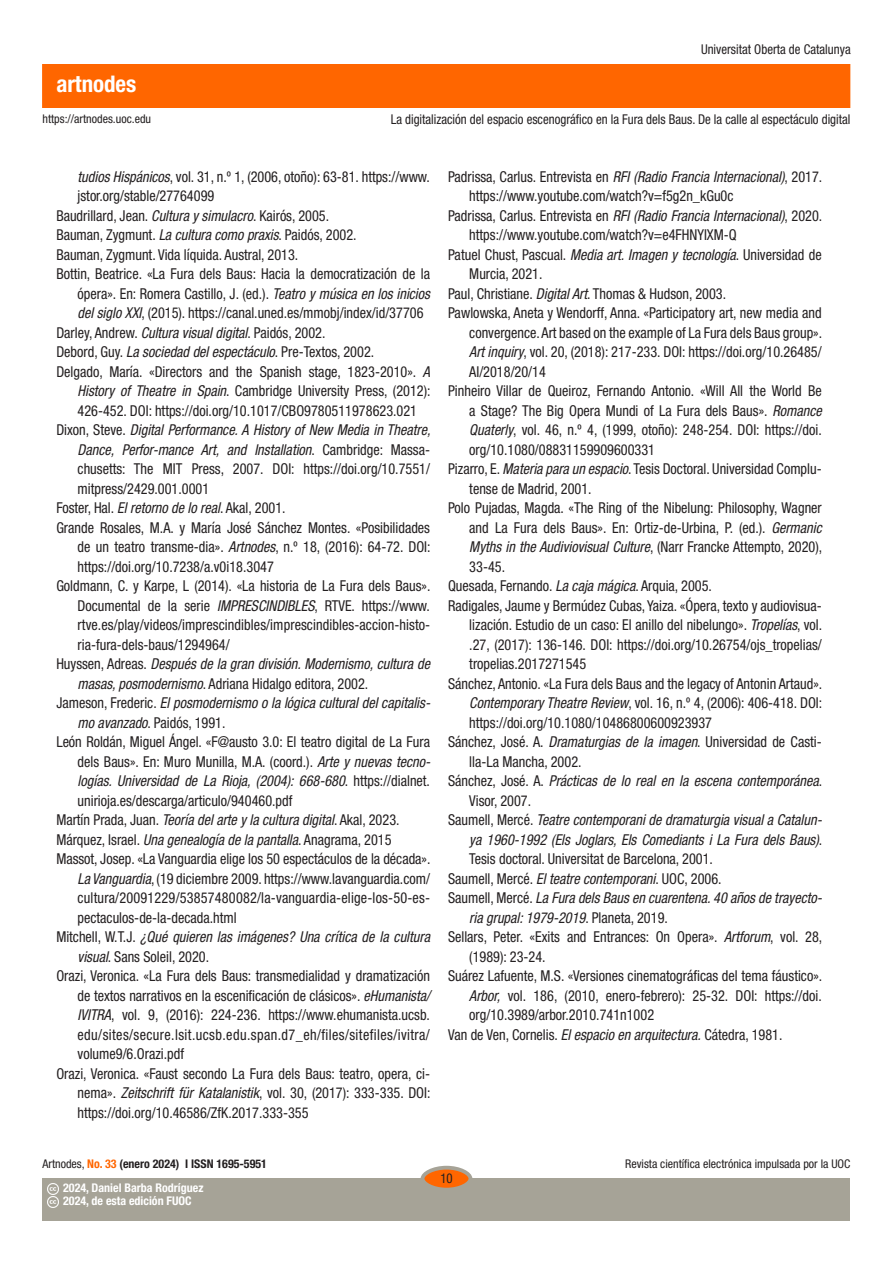
<style>
.page{position:relative;width:893px;height:1263px;background:#fff}
.page>*{position:absolute;margin:0;border:0;box-sizing:border-box;transform-origin:0 0}
.t1{font:700 condensed 22.95px "Helvetica Neue LT Std";color:#fff}
._04_biblio{font:condensed 15px/19.5px "Helvetica Neue LT Std";color:#231f20;text-align:justify;scale:.95 1}
._04_biblio-2{font:italic condensed 15px/19.5px "Helvetica Neue LT Std";color:#231f20;scale:.95 1}
.t2{font:condensed 13.5px "Helvetica Neue LT Std";color:#231f20;scale:.95 1}
.t3{font:condensed 12px "Helvetica Neue LT Std";color:#231f20}
.t4{font:700 condensed 12px/13.5px "Helvetica Neue LT Std";color:#fff}
.t5{font:700 condensed 12px "Helvetica Neue LT Std";color:#231f20}
.s1{font-style:italic}
.s2{font-style:normal}
.s3{font-weight:400}
.s4{color:#f60}
</style>
<div class="page">
<div style="left:43px;top:65px;width:807px;height:42px;background:#f60"></div>
<div style="left:43px;top:1178px;width:807px;height:42px;background:#a6a397"></div>
<div style="left:422px;top:1168px;width:48px;height:21px;background:#f60;border-radius:50%"></div>
<div style="left:421px;top:1166px;width:51px;height:25px;border:4px solid #a6a397;border-radius:50%"></div>
<svg style="left:47px;top:1183px;width:11px;height:25px"></svg>
<h1 class="t1" style="left:56px;top:69px;width:81px">artnodes</h1>
<p class="t2" style="left:701px;top:42px;width:159px">Universitat Oberta de Catalunya</p>
<p class="t3" style="left:43px;top:112px;width:110px">https://artnodes.uoc.edu</p>
<p class="t2" style="left:391px;top:112px;width:485px">La digitalización del espacio escenográfico en la Fura dels Baus. De la calle al espectáculo digital</p>
<p class="_04_biblio" style="left:78px;top:167px;width:372px"><span class="s1">tudios Hispánicos</span>, vol. 31, n.º 1, (2006, otoño): 63-81. https://www. jstor.org/stable/27764099</p>
<p class="_04_biblio" style="left:56px;top:206px;width:289px">Baudrillard, Jean. <span class="s1">Cultura y simulacro</span>. Kairós, 2005.</p>
<p class="_04_biblio" style="left:56px;top:225px;width:318px">Bauman, Zygmunt. <span class="s1">La cultura como praxis</span>. Paidós, 2002.</p>
<p class="_04_biblio" style="left:56px;top:245px;width:256px">Bauman, Zygmunt. Vida líquida. Austral, 2013.</p>
<p class="_04_biblio" style="left:78px;top:264px;width:373px;text-indent:-21px">Bottin, Beatrice. «La Fura dels Baus: Hacia la democratización de la ópera». En: Romera Castillo, J. (ed.). <span class="s1">Teatro y música en los inicios del siglo XXI</span>, (2015). https://canal.uned.es/mmobj/index/id/37706</p>
<p class="_04_biblio" style="left:56px;top:323px;width:285px">Darley, Andrew. <span class="s1">Cultura visual digital</span>. Paidós, 2002.</p>
<p class="_04_biblio" style="left:56px;top:342px;width:336px">Debord, Guy. <span class="s1">La sociedad del espectáculo</span>. Pre-Textos, 2002.</p>
<p class="_04_biblio" style="left:78px;top:362px;width:373px;text-indent:-21px">Delgado, María. «Directors and the Spanish stage, 1823-2010». <span class="s1">A History of Theatre in Spain</span>. Cambridge University Press, (2012):<br>426-452. DOI: https://doi.org/10.1017/CBO9780511978623.021</p>
<p class="_04_biblio" style="left:78px;top:420px;width:373px;text-indent:-21px">Dixon, Steve. <span class="s1">Digital Performance. A History of New Media in Theatre, Dance, Perfor-mance Art, and Installation</span>. Cambridge: Massa&shy;chusetts: The MIT Press, 2007. DOI: https://doi.org/10.7551/ mitpress/2429.001.0001</p>
<p class="_04_biblio" style="left:56px;top:498px;width:243px">Foster, Hal. <span class="s1">El retorno de lo real</span>. Akal, 2001.</p>
<p class="_04_biblio" style="left:78px;top:518px;width:373px;text-indent:-21px">Grande Rosales, M.A. y María José Sánchez Montes. «Posibilidades de un teatro transme-dia». <span class="s1">Artnodes</span>, n.º 18, (2016): 64-72. DOI: https://doi.org/10.7238/a.v0i18.3047</p>
<p class="_04_biblio" style="left:78px;top:576px;width:373px;text-indent:-21px">Goldmann, C. y Karpe, L (2014). «La historia de La Fura dels Baus».<br>Documental de la serie <span class="s1">IMPRESCINDIBLES</span>, RTVE. https://www. rtve.es/play/videos/imprescindibles/imprescindibles-accion-histo&shy;ria-fura-dels-baus/1294964/</p>
<p class="_04_biblio-2" style="left:78px;top:655px;width:372px;text-indent:-21px"><span class="s2">Huyssen, Adreas.</span> Después de la gran división. Modernismo, cultura de masas, posmodernismo<span class="s2">. Adriana Hidalgo editora, 2002.</span></p>
<p class="_04_biblio-2" style="left:78px;top:694px;width:373px;text-indent:-21px"><span class="s2">Jameson, Frederic.</span> El posmodernismo o la lógica cultural del capitalis&shy;mo avanzado<span class="s2">. Paidós, 1991.</span></p>
<p class="_04_biblio" style="left:78px;top:732px;width:373px;text-indent:-21px">León Roldán, Miguel Ángel. «F@austo 3.0: El teatro digital de La Fura dels Baus». En: Muro Munilla, M.A. (coord.). <span class="s1">Arte y nuevas tecno&shy;logías. Universidad de La Rioja, (2004): 668-680</span>. https://dialnet. unirioja.es/descarga/articulo/940460.pdf</p>
<p class="_04_biblio-2" style="left:56px;top:811px;width:363px"><span class="s2">Martín Prada, Juan.</span> Teoría del arte y la cultura digital<span class="s2">. Akal, 2023.</span></p>
<p class="_04_biblio" style="left:56px;top:830px;width:354px">Márquez, Israel. <span class="s1">Una genealogía de la pantalla</span>. Anagrama, 2015</p>
<p class="_04_biblio" style="left:78px;top:849px;width:373px;text-indent:-21px">Massot, Josep. «La Vanguardia elige los 50 espectáculos de la década».<br><span class="s1">La Vanguardia</span>, (19 diciembre 2009. https://www.lavanguardia.com/ cultura/20091229/53857480082/la-vanguardia-elige-los-50-es&shy;pectaculos-de-la-decada.html</p>
<p class="_04_biblio-2" style="left:78px;top:928px;width:372px;text-indent:-21px"><span class="s2">Mitchell, W.T.J.</span> ¿Qué quieren las imágenes? Una crítica de la cultura visual<span class="s2">. Sans Soleil, 2020.</span></p>
<p class="_04_biblio" style="left:78px;top:966px;width:372px;text-indent:-21px">Orazi, Veronica. «La Fura dels Baus: transmedialidad y dramatización de textos narrativos en la escenificación de clásicos». <span class="s1">eHumanista/ IVITRA</span>, vol. 9, (2016): 224-236. https://www.ehumanista.ucsb. edu/sites/secure.lsit.ucsb.edu.span.d7_eh/files/sitefiles/ivitra/ volume9/6.Orazi.pdf</p>
<p class="_04_biblio" style="left:78px;top:1064px;width:373px;text-indent:-21px">Orazi, Veronica. «Faust secondo La Fura dels Baus: teatro, opera, ci&shy;nema». <span class="s1">Zeitschrift für Katalanistik</span>, vol. 30, (2017): 333-335. DOI: https://doi.org/10.46586/ZfK.2017.333-355</p>
<p class="_04_biblio" style="left:469px;top:167px;width:373px;text-indent:-21px">Padrissa, Carlus. Entrevista en <span class="s1">RFI (Radio Francia Internacional)</span>, 2017. https://www.youtube.com/watch?v=f5g2n_kGu0c</p>
<p class="_04_biblio" style="left:469px;top:206px;width:373px;text-indent:-21px">Padrissa, Carlus. Entrevista en <span class="s1">RFI (Radio Francia Internacional)</span>, 2020. https://www.youtube.com/watch?v=e4FHNYIXM-Q</p>
<p class="_04_biblio" style="left:469px;top:245px;width:372px;text-indent:-21px">Patuel Chust, Pascual. <span class="s1">Media art. Imagen y tecnología</span>. Universidad de<br>Murcia, 2021.</p>
<p class="_04_biblio" style="left:448px;top:284px;width:294px">Paul, Christiane. <span class="s1">Digital Art</span>. Thomas &amp; Hudson, 2003.</p>
<p class="_04_biblio" style="left:469px;top:303px;width:373px;text-indent:-21px">Pawlowska, Aneta y Wendorff, Anna. «Participatory art, new media and convergence. Art based on the example of La Fura dels Baus group».<br><span class="s1">Art inquiry</span>, vol. 20, (2018): 217-233. DOI: https://doi.org/10.26485/ AI/2018/20/14</p>
<p class="_04_biblio" style="left:469px;top:381px;width:372px;text-indent:-21px">Pinheiro Villar de Queiroz, Fernando Antonio. «Will All the World Be a Stage? The Big Opera Mundi of La Fura dels Baus». <span class="s1">Romance Quaterly</span>, vol. 46, n.º 4, (1999, otoño): 248-254. DOI: https://doi. org/10.1080/08831159909600331</p>
<p class="_04_biblio" style="left:469px;top:459px;width:372px;text-indent:-21px">Pizarro, E. <span class="s1">Materia para un espacio</span>. Tesis Doctoral. Universidad Complu&shy;tense de Madrid, 2001.</p>
<p class="_04_biblio" style="left:469px;top:498px;width:373px;text-indent:-21px">Polo Pujadas, Magda. «The Ring of the Nibelung: Philosophy, Wagner and La Fura dels Baus». En: Ortiz-de-Urbina, P. (ed.). <span class="s1">Germanic Myths in the Audiviovisual Culture</span>, (Narr Francke Attempto, 2020), 33-45.</p>
<p class="_04_biblio" style="left:448px;top:576px;width:279px">Quesada, Fernando. <span class="s1">La caja mágica</span>. Arquia, 2005.</p>
<p class="_04_biblio" style="left:469px;top:596px;width:373px;text-indent:-21px">Radigales, Jaume y Bermúdez Cubas, Yaiza. «Ópera, texto y audiovisua&shy;lización. Estudio de un caso: El anillo del nibelungo». <span class="s1">Tropelías</span>, vol. .27, (2017): 136-146. DOI: https://doi.org/10.26754/ojs_tropelias/ tropelias.2017271545</p>
<p class="_04_biblio" style="left:469px;top:674px;width:373px;text-indent:-21px">Sánchez, Antonio. «La Fura dels Baus and the legacy of Antonin Artaud».<br><span class="s1">Contemporary Theatre Review</span>, vol. 16, n.º 4, (2006): 406-418. DOI: https://doi.org/10.1080/10486800600923937</p>
<p class="_04_biblio" style="left:469px;top:732px;width:372px;text-indent:-21px">Sánchez, José. A. <span class="s1">Dramaturgias de la imagen</span>. Universidad de Casti&shy;lla-La Mancha, 2002.</p>
<p class="_04_biblio-2" style="left:469px;top:772px;width:373px;text-indent:-21px"><span class="s2">Sánchez, José. A.</span> Prácticas de lo real en la escena contemporánea<span class="s2">.<br>Visor, 2007.</span></p>
<p class="_04_biblio-2" style="left:469px;top:811px;width:373px;text-align:justify;text-indent:-21px"><span class="s2">Saumell, Mercé.</span> Teatre contemporani de dramaturgia visual a Catalun&shy;ya 1960-1992 (Els Joglars, Els Comediants i La Fura dels Baus)<span class="s2">.<br>Tesis doctoral. Universitat de Barcelona, 2001.</span></p>
<p class="_04_biblio" style="left:448px;top:869px;width:289px">Saumell, Mercé. <span class="s1">El teatre contemporani</span>. UOC, 2006.</p>
<p class="_04_biblio-2" style="left:469px;top:889px;width:373px;text-indent:-21px"><span class="s2">Saumell, Mercé.</span> La Fura dels Baus en cuarentena. 40 años de trayecto&shy;ria grupal: 1979-2019<span class="s2">. Planeta, 2019.</span></p>
<p class="_04_biblio" style="left:469px;top:927px;width:373px;text-indent:-21px">Sellars, Peter. «Exits and Entrances: On Opera». <span class="s1">Artforum</span>, vol. 28, (1989): 23-24.</p>
<p class="_04_biblio" style="left:469px;top:966px;width:373px;text-indent:-21px">Suárez Lafuente, M.S. «Versiones cinematográficas del tema fáustico».<br><span class="s1">Arbor,</span> vol. 186, (2010, enero-febrero): 25-32. DOI: https://doi. org/10.3989/arbor.2010.741n1002</p>
<p class="_04_biblio" style="left:448px;top:1025px;width:354px">Van de Ven, Cornelis. <span class="s1">El espacio en arquitectura.</span> Cátedra, 1981.</p>
<p class="t5" style="left:43px;top:1157px;width:226px"><span class="s3">Artnodes,</span> <span class="s4">No. 33</span> (enero 2024) I ISSN 1695-5951</p>
<p class="t3" style="left:625px;top:1157px;width:227px">Revista científica electrónica impulsada por la UOC</p>
<p class="t4" style="left:63px;top:1181px;width:142px">2024, Daniel Barba Rodríguez<br>2024, de esta edición FUOC</p>
<p class="t2" style="left:440px;top:1171px;width:14px">10</p>
</div>
